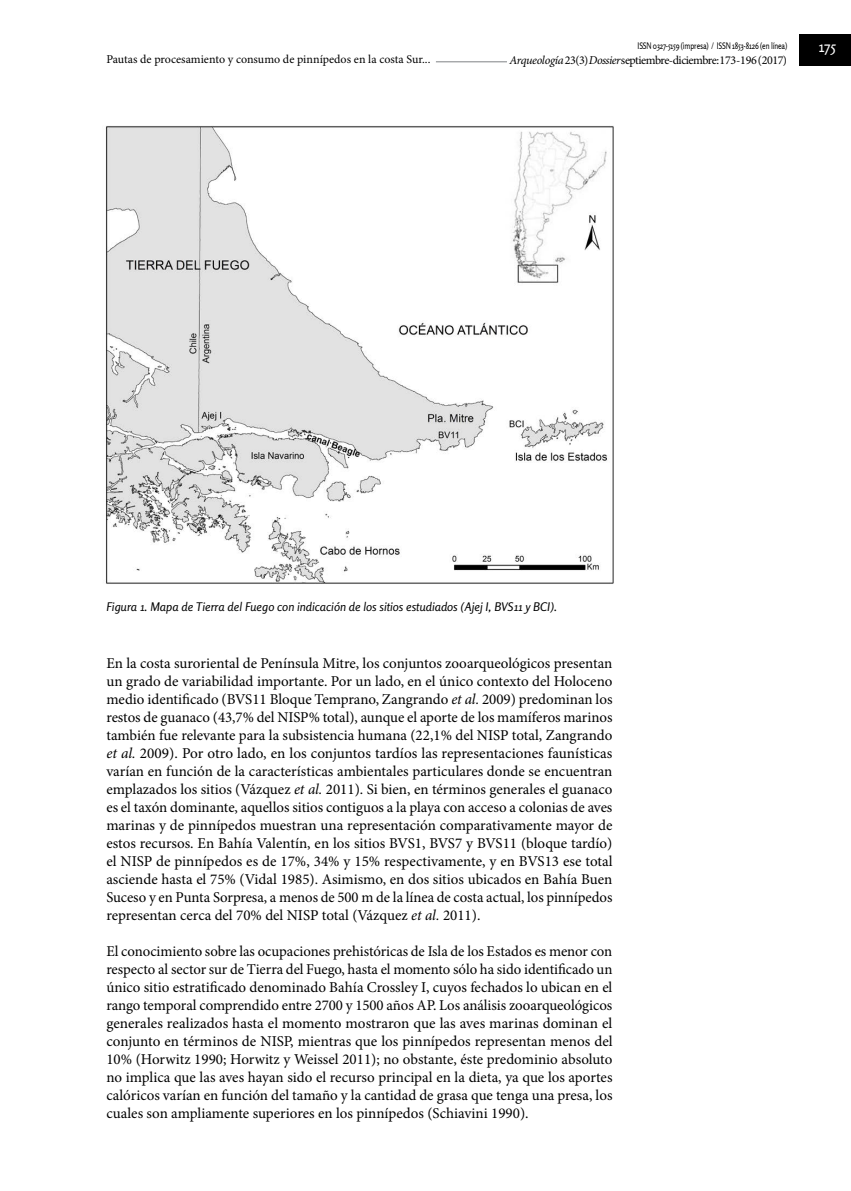
<style>
.page{position:relative;width:851px;height:1191px;background:#fff}
.page>*{position:absolute;margin:0;border:0;box-sizing:border-box;transform-origin:0 0}
.t1{font:15px/18px "Minion Pro";color:#000;text-align:justify}
.t2{font:15px "Rosario";color:#fff}
.t3{font:italic 12px "Rosario";color:#000}
.t4{font:12px "Minion Pro";letter-spacing:-.04em;color:#000}
.t5{font:12px "Minion Pro";letter-spacing:-.01em;color:#000}
.t6{font:9px "Rosario";letter-spacing:-.02em;color:#000;scale:.8 1}
.s1{font-style:italic}
</style>
<div class="page">
<hr style="left:112px;top:61px;width:616px;height:1px;background:#808285">
<div style="left:507px;top:53px;width:280px;height:15px;background:#fff"></div>
<div style="left:799px;top:35px;width:51px;height:31px;background:#000"></div>
<div style="left:106px;top:52px;width:330px;height:15px;background:#fff"></div>
<img style="left:105px;top:126px;width:509px;height:458px">
<p class="t5" style="left:106px;top:51px;width:325px">Pautas de procesamiento y consumo de pinnípedos en la costa Sur...</p>
<p class="t6" style="left:637px;top:41px;width:188px">ISSN 0327-5159 (impresa) / ISSN 1853-8126 (en línea)</p>
<p class="t4" style="left:509px;top:52px;width:279px"><span class="s1">Arqueología</span> 23(3) <span class="s1">Dossier</span> septiembre-diciembre: 173-196 (2017)</p>
<p class="t2" style="left:818px;top:38px;width:19px">175</p>
<p class="t3" style="left:106px;top:599px;width:452px">Figura 1. Mapa de Tierra del Fuego con indicación de los sitios estudiados (Ajej I, BVS11 y BCI).</p>
<p class="t1" style="left:106px;top:654px;width:508px">En la costa suroriental de Península Mitre, los conjuntos zooarqueológicos presentan un grado de variabilidad importante. Por un lado, en el único contexto del Holoceno medio identificado (BVS11 Bloque Temprano, Zangrando <span class="s1">et al.</span> 2009) predominan los restos de guanaco (43,7% del NISP% total), aunque el aporte de los mamíferos marinos también fue relevante para la subsistencia humana (22,1% del NISP total, Zangrando <span class="s1">et al.</span> 2009). Por otro lado, en los conjuntos tardíos las representaciones faunísticas varían en función de la características ambientales particulares donde se encuentran emplazados los sitios (Vázquez <span class="s1">et al.</span> 2011). Si bien, en términos generales el guanaco es el taxón dominante, aquellos sitios contiguos a la playa con acceso a colonias de aves marinas y de pinnípedos muestran una representación comparativamente mayor de estos recursos. En Bahía Valentín, en los sitios BVS1, BVS7 y BVS11 (bloque tardío) el NISP de pinnípedos es de 17%, 34% y 15% respectivamente, y en BVS13 ese total asciende hasta el 75% (Vidal 1985). Asimismo, en dos sitios ubicados en Bahía Buen Suceso y en Punta Sorpresa, a menos de 500 m de la línea de costa actual, los pinnípedos representan cerca del 70% del NISP total (Vázquez <span class="s1">et al.</span> 2011).</p>
<p class="t1" style="left:106px;top:942px;width:507px">El conocimiento sobre las ocupaciones prehistóricas de Isla de los Estados es menor con respecto al sector sur de Tierra del Fuego, hasta el momento sólo ha sido identificado un único sitio estratificado denominado Bahía Crossley I, cuyos fechados lo ubican en el rango temporal comprendido entre 2700 y 1500 años AP. Los análisis zooarqueológicos generales realizados hasta el momento mostraron que las aves marinas dominan el conjunto en términos de NISP, mientras que los pinnípedos representan menos del 10% (Horwitz 1990; Horwitz y Weissel 2011); no obstante, éste predominio absoluto no implica que las aves hayan sido el recurso principal en la dieta, ya que los aportes calóricos varían en función del tamaño y la cantidad de grasa que tenga una presa, los cuales son ampliamente superiores en los pinnípedos (Schiavini 1990).</p>
</div>
